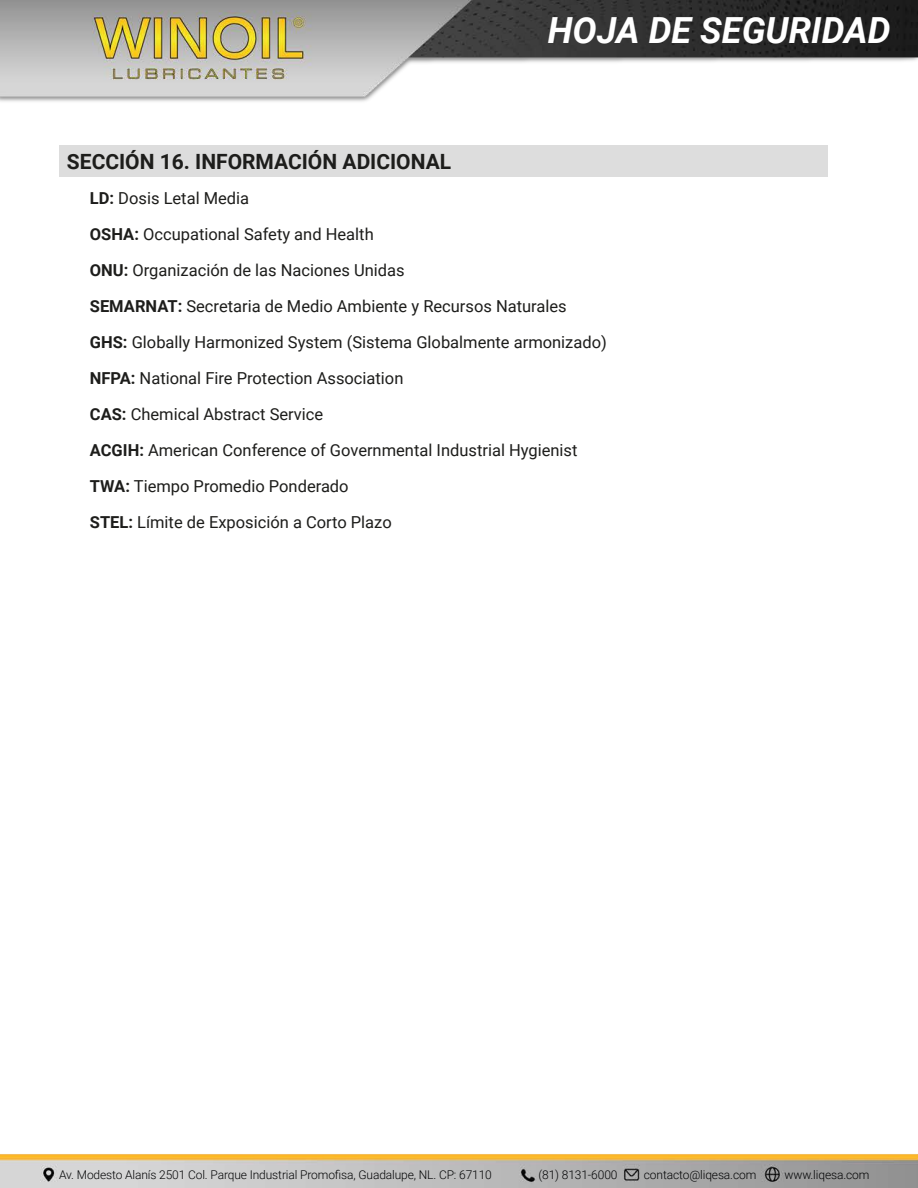
<style>
.page{position:relative;width:918px;height:1188px;background:#fff}
.page>*{position:absolute;margin:0;border:0;box-sizing:border-box;transform-origin:0 0}
.t1{font:italic 700 36px "Roboto";color:#fff}
.t2{font:700 21px "Roboto";color:#1d1d1b}
.t3{font:16.5px "Roboto";color:#1d1d1b}
.t4{font:300 12px "Roboto";letter-spacing:-.01em;color:#020304}
.s1{font-weight:700}
</style>
<div class="page">
<img style="left:0;top:0;width:918px;height:1188px">
<div style="left:59px;top:145px;width:769px;height:31px;background:#ddd"></div>
<h1 class="t1" style="left:548px;top:5px;width:345px">HOJA DE SEGURIDAD</h1>
<p class="t2" style="left:67px;top:146px;width:386px">SECCIÓN 16. INFORMACIÓN ADICIONAL</p>
<p class="t3" style="left:90px;top:186px;width:161px"><span class="s1">LD:</span> Dosis Letal Media</p>
<p class="t3" style="left:90px;top:222px;width:285px"><span class="s1">OSHA:</span> Occupational Safety and Health</p>
<p class="t3" style="left:90px;top:258px;width:316px"><span class="s1">ONU:</span> Organización de las Naciones Unidas</p>
<p class="t3" style="left:90px;top:294px;width:478px"><span class="s1">SEMARNAT:</span> Secretaria de Medio Ambiente y Recursos Naturales</p>
<p class="t3" style="left:90px;top:330px;width:519px"><span class="s1">GHS:</span> Globally Harmonized System (Sistema Globalmente armonizado)</p>
<p class="t3" style="left:90px;top:366px;width:315px"><span class="s1">NFPA:</span> National Fire Protection Association</p>
<p class="t3" style="left:90px;top:402px;width:235px"><span class="s1">CAS:</span> Chemical Abstract Service</p>
<p class="t3" style="left:90px;top:438px;width:489px"><span class="s1">ACGIH:</span> American Conference of Governmental Industrial Hygienist</p>
<p class="t3" style="left:90px;top:474px;width:260px"><span class="s1">TWA:</span> Tiempo Promedio Ponderado</p>
<p class="t3" style="left:90px;top:510px;width:303px"><span class="s1">STEL:</span> Límite de Exposición a Corto Plazo</p>
<p class="t4" style="left:59px;top:1167px;width:434px">Av. Modesto Alanís 2501 Col. Parque Industrial Promofisa, Guadalupe, NL. CP: 67110</p>
<p class="t4" style="left:539px;top:1167px;width:81px">(81) 8131-6000</p>
<p class="t4" style="left:644px;top:1167px;width:114px">contacto@liqesa.com</p>
<p class="t4" style="left:784px;top:1167px;width:86px">www.liqesa.com</p>
</div>
